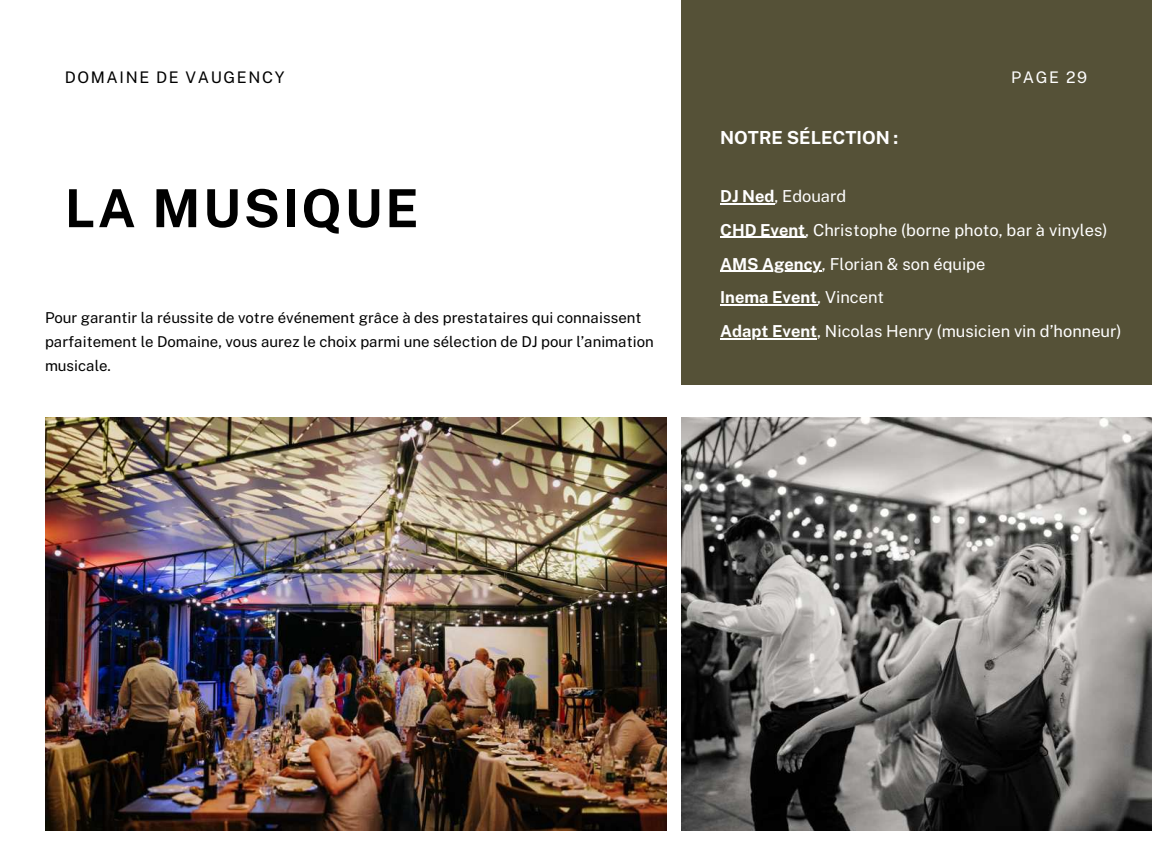
<style>
.page{position:relative;width:1152px;height:864px;background:#fff}
.page>*{position:absolute;margin:0;border:0;box-sizing:border-box;transform-origin:0 0}
.t1{font:700 52.5px "Public Sans";letter-spacing:.05em;color:#000}
.t2{font:700 18px "Public Sans";color:#fff}
.t3{font:16.5px/33.8px "Public Sans";color:#fff}
.t4{font:16.05px "Public Sans";letter-spacing:.1em;color:#000}
.t5{font:16.05px "Public Sans";letter-spacing:.1em;color:#fff}
.t6{font:15px/23.5px "Public Sans";color:#000}
.s1{font-weight:700}
</style>
<div class="page">
<div style="left:681px;top:0;width:471px;height:384px;background:#555137"></div>
<img style="left:45px;top:418px;width:621px;height:412px">
<img style="left:681px;top:418px;width:471px;height:412px">
<hr style="left:720px;top:203px;width:54px;height:1px;background:#fff">
<hr style="left:720px;top:237px;width:85px;height:1px;background:#fff">
<hr style="left:720px;top:271px;width:102px;height:1px;background:#fff">
<hr style="left:720px;top:304px;width:97px;height:2px;background:#fff">
<hr style="left:720px;top:338px;width:97px;height:1px;background:#fff">
<p class="t4" style="left:65px;top:65px;width:221px">DOMAINE DE VAUGENCY</p>
<p class="t5" style="left:1011px;top:65px;width:77px">PAGE 29</p>
<h1 class="t1" style="left:65px;top:170px;width:355px">LA MUSIQUE</h1>
<p class="t6" style="left:45px;top:305px;width:610px">Pour garantir la réussite de votre événement grâce à des prestataires qui connaissent parfaitement le Domaine, vous aurez le choix parmi une sélection de DJ pour l’animation musicale.</p>
<p class="t2" style="left:720px;top:124px;width:180px">NOTRE SÉLECTION :</p>
<p class="t3" style="left:720px;top:178px;width:403px"><span class="s1">DJ Ned</span>, Edouard<br><span class="s1">CHD Event</span>, Christophe (borne photo, bar à vinyles)<br><span class="s1">AMS Agency</span>, Florian &amp; son équipe<br><span class="s1">Inema Event</span>, Vincent<br><span class="s1">Adapt Event</span>, Nicolas Henry (musicien vin d’honneur)</p>
</div>
